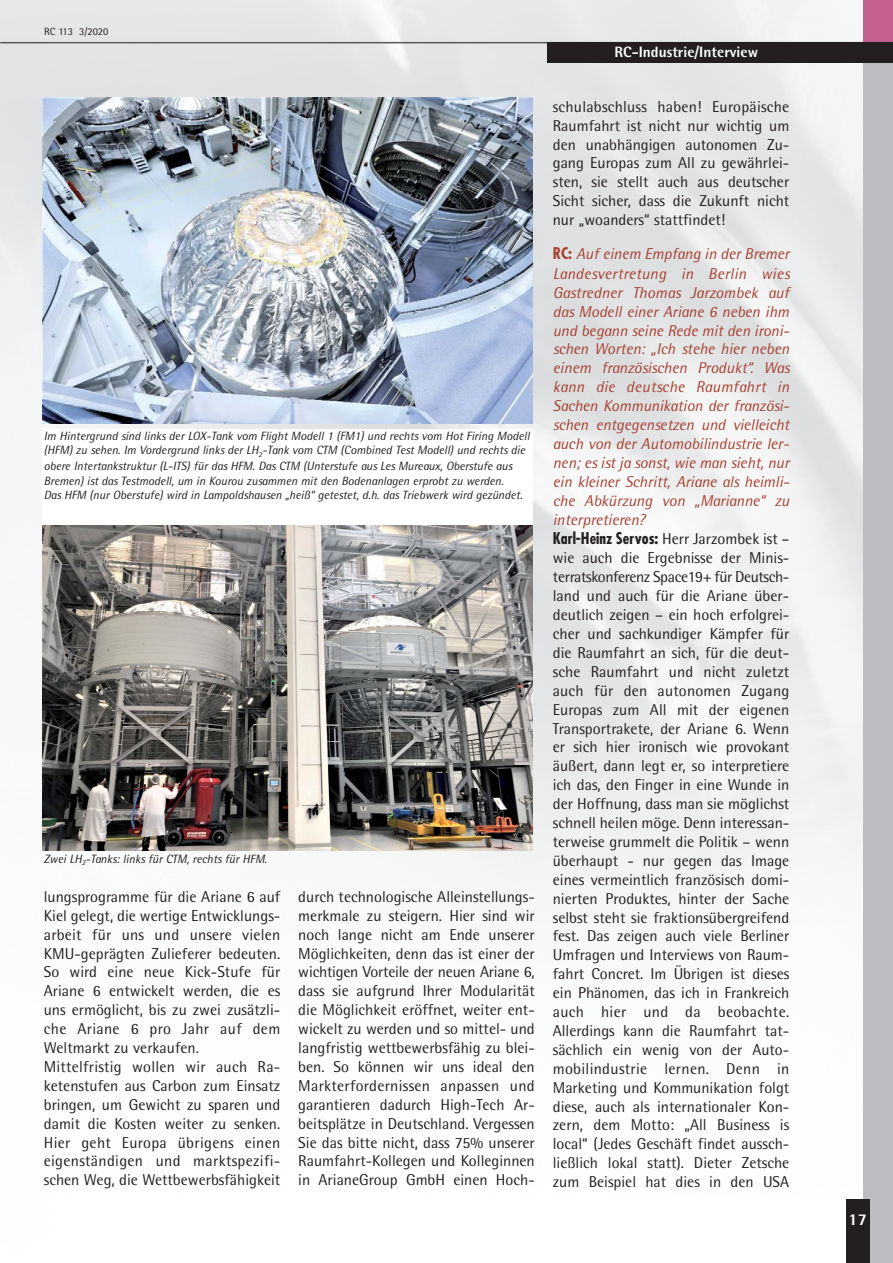
<style>
.page{position:relative;width:893px;height:1263px;background:#fff}
.page>*{position:absolute;margin:0;border:0;box-sizing:border-box;transform-origin:0 0}
.t1{font:800 16.5px "AT Rotis Semi Sans";color:#fff}
.t2{font:15.75px/18.9px "AT Rotis Semi Sans";color:#231f20;text-align:justify}
.t3{font:italic 15.75px/18.9px "AT Rotis Semi Sans";color:#a74232;text-align:justify}
.t4{font:700 condensed 15.75px "Futura";color:#231f20}
.t5{font:800 15px "AT Rotis Semi Sans";color:#fff}
.t6{font:italic 12px/14.4px "AT Rotis Semi Sans";color:#231f20}
.t7{font:10.5px "AT Rotis Semi Sans";color:#231f20}
.s1{font-family:"Futura";font-weight:700;font-style:normal;font-stretch:condensed}
.s2{font-family:"AT Rotis Semi Sans";font-weight:400;font-stretch:normal}
</style>
<div class="page">
<img style="left:0;top:0;width:863px;height:914px">
<div style="left:863px;top:0;width:29px;height:1263px;background:#bbbdc0"></div>
<div style="left:863px;top:0;width:29px;height:53px;background:#c4608d"></div>
<hr style="left:0;top:42px;width:892px;height:1px;background:#58595b">
<div style="left:846px;top:1199px;width:24px;height:64px;background:#231f20"></div>
<div style="left:547px;top:42px;width:345px;height:21px;background:#231f20"></div>
<img style="left:42px;top:98px;width:491px;height:326px">
<img style="left:42px;top:525px;width:491px;height:325px">
<div style="left:42px;top:429px;width:491px;height:96px;background:#fff"></div>
<p class="t7" style="left:44px;top:28px;width:66px">RC 113 3/2020</p>
<p class="t6" style="left:44px;top:430px;width:487px">Im Hintergrund sind links der LOX-Tank vom Flight Modell 1 (FM1) und rechts vom Hot Firing Modell (HFM) zu sehen. Im Vordergrund links der LH<sub>2</sub>-Tank vom CTM (Combined Test Modell) und rechts die</p>
<p class="t6" style="left:44px;top:460px;width:480px">obere Intertankstruktur (L-ITS) für das HFM. Das CTM (Unterstufe aus Les Mureaux, Oberstufe aus<br>Bremen) ist das Testmodell, um in Kourou zusammen mit den Bodenanlagen erprobt zu werden.<br>Das HFM (nur Oberstufe) wird in Lampoldshausen „heiß“ getestet, d.h. das Triebwerk wird gezündet.</p>
<p class="t6" style="left:44px;top:853px;width:225px">Zwei LH<sub>2</sub>-Tanks: links für CTM, rechts für HFM.</p>
<p class="t2" style="left:44px;top:889px;width:238px;text-align:left">lungsprogramme für die Ariane 6 auf Kiel gelegt, die wertige Entwicklungs - arbeit für uns und unsere vielen KMU-geprägten Zulieferer bedeuten.<br>So wird eine neue Kick-Stufe für Ariane 6 entwickelt werden, die es uns ermöglicht, bis zu zwei zusätzli&shy;che Ariane 6 pro Jahr auf dem Weltmarkt zu verkaufen.<br>Mittelfristig wollen wir auch Ra - ketenstufen aus Carbon zum Einsatz bringen, um Gewicht zu sparen und damit die Kosten weiter zu senken.<br>Hier geht Europa übrigens einen eigenständigen und marktspezifi&shy;schen Weg, die Wettbewerbsfähigkeit</p>
<p class="t2" style="left:298px;top:889px;width:238px">durch technologische Alleinstellungs - merkmale zu steigern. Hier sind wir noch lange nicht am Ende unserer Möglichkeiten, denn das ist einer der wichtigen Vorteile der neuen Ariane 6, dass sie aufgrund Ihrer Modularität die Möglichkeit eröffnet, weiter ent&shy;wickelt zu werden und so mittel- und langfristig wettbewerbsfähig zu blei&shy;ben. So können wir uns ideal den Markterfordernissen anpassen und garantieren dadurch High-Tech Ar - beits plätze in Deutschland. Vergessen Sie das bitte nicht, dass 75% unserer Raumfahrt-Kollegen und Kolleginnen in ArianeGroup GmbH einen Hoch -</p>
<p class="t5" style="left:614px;top:47px;width:145px">RC-Industrie/Interview</p>
<p class="t2" style="left:553px;top:99px;width:238px">schulabschluss haben! Europä ische Raumfahrt ist nicht nur wichtig um den unabhängigen autonomen Zu - gang Europas zum All zu gewährlei&shy;sten, sie stellt auch aus deutscher Sicht sicher, dass die Zukunft nicht nur „woanders“ stattfindet!</p>
<p class="t3" style="left:553px;top:246px;width:239px"><span class="s1">RC:</span> Auf einem Empfang in der Bremer Landesvertretung in Berlin wies Gastredner Thomas Jarzombek auf das Modell einer Ariane 6 neben ihm und begann seine Rede mit den ironi&shy;schen Worten: „Ich stehe hier neben einem französischen Produkt“. Was kann die deutsche Raumfahrt in Sachen Kommunikation der französi&shy;schen entgegensetzen und vielleicht auch von der Automobilindustrie ler&shy;nen; es ist ja sonst, wie man sieht, nur ein kleiner Schritt, Ariane als heimli&shy;che Abkürzung von „Marianne“ zu interpretieren?</p>
<p class="t4" style="left:553px;top:531px;width:238px">Karl-Heinz Servos: <span class="s2">Herr Jarzombek ist –</span></p>
<p class="t2" style="left:553px;top:550px;width:238px">wie auch die Ergebnisse der Minis - terratskonferenz Space19+ für Deutsch - land und auch für die Ariane über&shy;deutlich zeigen – ein hoch erfolgrei&shy;cher und sachkundiger Kämpfer für die Raumfahrt an sich, für die deut&shy;sche Raumfahrt und nicht zuletzt auch für den autonomen Zugang Europas zum All mit der eigenen Transportrakete, der Ariane 6. Wenn er sich hier ironisch wie provokant äußert, dann legt er, so interpretiere ich das, den Finger in eine Wunde in der Hoffnung, dass man sie möglichst schnell heilen möge. Denn interessan&shy;terweise grummelt die Politik – wenn überhaupt - nur gegen das Image eines vermeintlich französisch domi&shy;nierten Produktes, hinter der Sache selbst steht sie fraktionsübergreifend fest. Das zeigen auch viele Berliner Umfragen und Interviews von Raum - fahrt Concret. Im Übrigen ist dieses ein Phänomen, das ich in Frankreich auch hier und da beobachte.<br>Allerdings kann die Raumfahrt tat - sächlich ein wenig von der Auto - mobilindustrie lernen. Denn in Marke ting und Kommunikation folgt diese, auch als internationaler Kon - zern, dem Motto: „All Business is local“ (Jedes Geschäft findet aussch&shy;ließlich lokal statt). Dieter Zetsche zum Beispiel hat dies in den USA</p>
<p class="t1" style="left:848px;top:1213px;width:20px">17</p>
</div>
